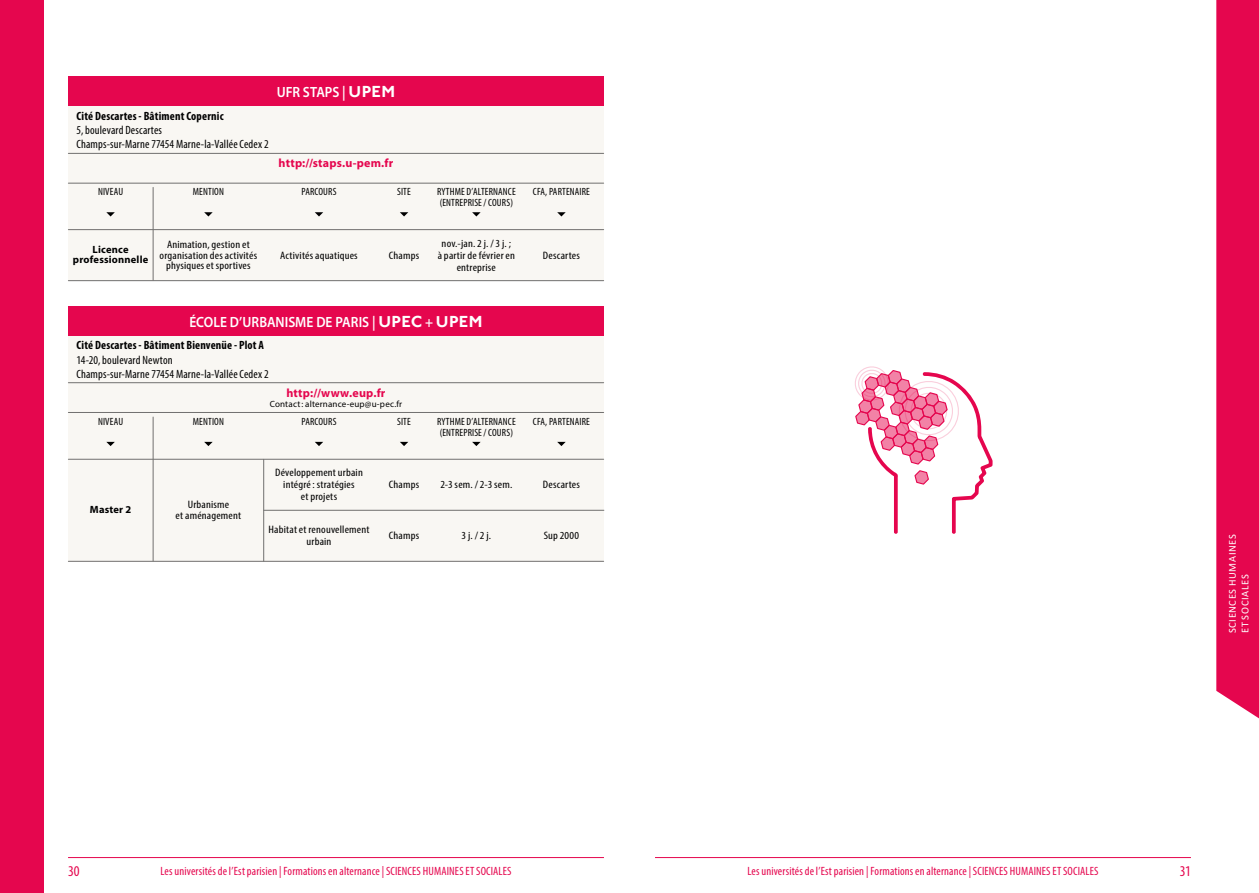
<style>
.page{position:relative;width:1259px;height:893px;background:#fff}
.page>*{position:absolute;margin:0;border:0;box-sizing:border-box;transform-origin:0 0}
.t1{font:condensed 15px "Myriad Pro";color:#e5064e}
.t2{font:600 14.85px "Myriad Pro";color:#fff;scale:.91 1}
.t3{font:condensed 12px "Myriad Pro";letter-spacing:.01em;color:#e5064e}
.t4{font:condensed 12px/14.4px "Myriad Pro";letter-spacing:.01em;color:#000}
.t5{font:700 condensed 12px "Myriad Pro";letter-spacing:.015em;color:#000}
.t6{font:700 12px "Myriad Pro";letter-spacing:.015em;color:#e5064e}
.t7{font:condensed 10.8px/12px "Myriad Pro";letter-spacing:.015em;color:#000;text-align:center;scale:1.11 1}
.t8{font:condensed 10.5px/10.5px "Myriad Pro";letter-spacing:.01em;color:#000}
.t9{font:700 10.5px/10.5px "Myriad Pro";letter-spacing:.02em;color:#000;text-align:center}
.t10{font:10.5px/12.6px "Calibri";letter-spacing:.06em;color:#fff}
.t11{font:9px "Myriad Pro";letter-spacing:.02em;color:#000}
.s1{font-family:"Johnston ITC Bold OS";font-weight:400;font-size:16.5px}
</style>
<div class="page">
<div style="left:0;top:0;width:43px;height:893px;background:#e5064e"></div>
<div style="left:1216px;top:0;width:43px;height:719px;background:#e5064e"></div>
<hr style="left:68px;top:857px;width:536px;height:1px;background:#e5064e">
<hr style="left:655px;top:857px;width:536px;height:1px;background:#e5064e">
<svg style="left:855px;top:366px;width:138px;height:168px"></svg>
<div style="left:68px;top:106px;width:536px;height:175px;background:#f9f7f3"></div>
<div style="left:68px;top:336px;width:536px;height:225px;background:#f9f7f3"></div>
<hr style="left:68px;top:183px;width:535px;height:1px;background:#71706f">
<hr style="left:68px;top:153px;width:535px;height:1px;background:#71706f">
<hr style="left:68px;top:412px;width:535px;height:1px;background:#71706f">
<hr style="left:68px;top:382px;width:535px;height:1px;background:#71706f">
<hr style="left:153px;top:187px;width:1px;height:93px;background:#71706f">
<hr style="left:153px;top:417px;width:1px;height:144px;background:#71706f">
<hr style="left:68px;top:459px;width:535px;height:1px;background:#71706f">
<hr style="left:68px;top:561px;width:535px;height:1px;background:#71706f">
<hr style="left:68px;top:229px;width:535px;height:1px;background:#71706f">
<hr style="left:68px;top:280px;width:535px;height:1px;background:#71706f">
<hr style="left:264px;top:510px;width:340px;height:1px;background:#71706f">
<hr style="left:263px;top:459px;width:1px;height:102px;background:#71706f">
<div style="left:68px;top:306px;width:536px;height:30px;background:#e5064e"></div>
<svg style="left:106px;top:442px;width:9px;height:4px"></svg>
<svg style="left:204px;top:442px;width:9px;height:4px"></svg>
<svg style="left:400px;top:442px;width:8px;height:4px"></svg>
<svg style="left:472px;top:442px;width:8px;height:4px"></svg>
<svg style="left:557px;top:442px;width:9px;height:4px"></svg>
<svg style="left:315px;top:442px;width:8px;height:4px"></svg>
<div style="left:68px;top:77px;width:536px;height:29px;background:#e5064e"></div>
<svg style="left:106px;top:212px;width:9px;height:4px"></svg>
<svg style="left:204px;top:212px;width:9px;height:4px"></svg>
<svg style="left:400px;top:212px;width:8px;height:4px"></svg>
<svg style="left:472px;top:212px;width:8px;height:4px"></svg>
<svg style="left:557px;top:212px;width:9px;height:4px"></svg>
<svg style="left:315px;top:212px;width:8px;height:4px"></svg>
<p class="t5" style="left:77px;top:108px;width:148px">Cité Descartes - Bâtiment Copernic</p>
<p class="t4" style="left:77px;top:123px;width:194px">5, boulevard Descartes<br>Champs-sur-Marne 77454 Marne-la-Vallée Cedex 2</p>
<h2 class="t2" style="left:277px;top:83px;width:132px">UFR STAPS | <span class="s1">UPEM</span></h2>
<p class="t6" style="left:279px;top:155px;width:116px">http://staps.u-pem.fr</p>
<p class="t8" style="left:98px;top:187px;width:27px">NIVEAU</p>
<p class="t8" style="left:193px;top:187px;width:33px">MENTION</p>
<p class="t8" style="left:397px;top:187px;width:15px">SITE</p>
<p class="t8" style="left:437px;top:187px;width:80px">RYTHME D’ALTERNANCE (ENTREPRISE / COURS)</p>
<p class="t8" style="left:301px;top:187px;width:37px">PARCOURS</p>
<p class="t8" style="left:533px;top:187px;width:58px">CFA, PARTENAIRE</p>
<p class="t9" style="left:73px;top:244px;width:77px">Licence professionnelle</p>
<p class="t7" style="left:160px;top:239px;width:89px;line-height:10.5px">Animation, gestion et organisation des activités physiques et sportives</p>
<p class="t7" style="left:389px;top:249px;width:29px">Champs</p>
<p class="t7" style="left:438px;top:237px;width:71px">nov.-jan. 2 j. / 3 j. ;<br>à partir de février en entreprise</p>
<p class="t7" style="left:280px;top:249px;width:71px">Activités aquatiques</p>
<p class="t7" style="left:543px;top:249px;width:35px">Descartes</p>
<h2 class="t2" style="left:189px;top:312px;width:324px">ÉCOLE D’URBANISME DE PARIS | <span class="s1">UPEC</span> + <span class="s1">UPEM</span></h2>
<p class="t5" style="left:77px;top:338px;width:189px">Cité Descartes - Bâtiment Bienvenüe - Plot A</p>
<p class="t4" style="left:77px;top:352px;width:194px">14-20, boulevard Newton<br>Champs-sur-Marne 77454 Marne-la-Vallée Cedex 2</p>
<p class="t6" style="left:286px;top:385px;width:101px">http://www.eup.fr</p>
<p class="t11" style="left:270px;top:399px;width:134px">Contact: alternance-eup@u-pec.fr</p>
<p class="t8" style="left:98px;top:416px;width:27px">NIVEAU</p>
<p class="t8" style="left:193px;top:416px;width:33px">MENTION</p>
<p class="t8" style="left:397px;top:416px;width:15px">SITE</p>
<p class="t8" style="left:437px;top:416px;width:80px">RYTHME D’ALTERNANCE (ENTREPRISE / COURS)</p>
<p class="t8" style="left:301px;top:416px;width:37px">PARCOURS</p>
<p class="t8" style="left:533px;top:416px;width:58px">CFA, PARTENAIRE</p>
<p class="t9" style="left:90px;top:504px;width:43px">Master 2</p>
<p class="t7" style="left:176px;top:499px;width:60px;line-height:10.5px">Urbanisme<br>et aménagement</p>
<p class="t7" style="left:275px;top:466px;width:81px">Développement urbain intégré: stratégies<br>et projets</p>
<p class="t7" style="left:268px;top:523px;width:92px">Habitat et renouvellement urbain</p>
<p class="t7" style="left:389px;top:478px;width:29px">Champs</p>
<p class="t7" style="left:440px;top:478px;width:66px">2-3 sem. / 2-3 sem.</p>
<p class="t7" style="left:543px;top:478px;width:35px">Descartes</p>
<p class="t7" style="left:389px;top:529px;width:29px">Champs</p>
<p class="t7" style="left:461px;top:529px;width:28px">3 j. / 2 j.</p>
<p class="t7" style="left:544px;top:529px;width:33px">Sup 2000</p>
<p class="t10" style="left:1225px;top:633px;width:101px;rotate:-90deg">SCIENCES HUMAINES<br>ET SOCIALES</p>
<h1 class="t1" style="left:68px;top:862px;width:13px">30</h1>
<p class="t3" style="left:160px;top:864px;width:353px">Les universités de l’Est parisien | Formations en alternance | SCIENCES HUMAINES ET SOCIALES</p>
<p class="t3" style="left:747px;top:864px;width:353px">Les universités de l’Est parisien | Formations en alternance | SCIENCES HUMAINES ET SOCIALES</p>
<h1 class="t1" style="left:1179px;top:862px;width:13px">31</h1>
</div>
